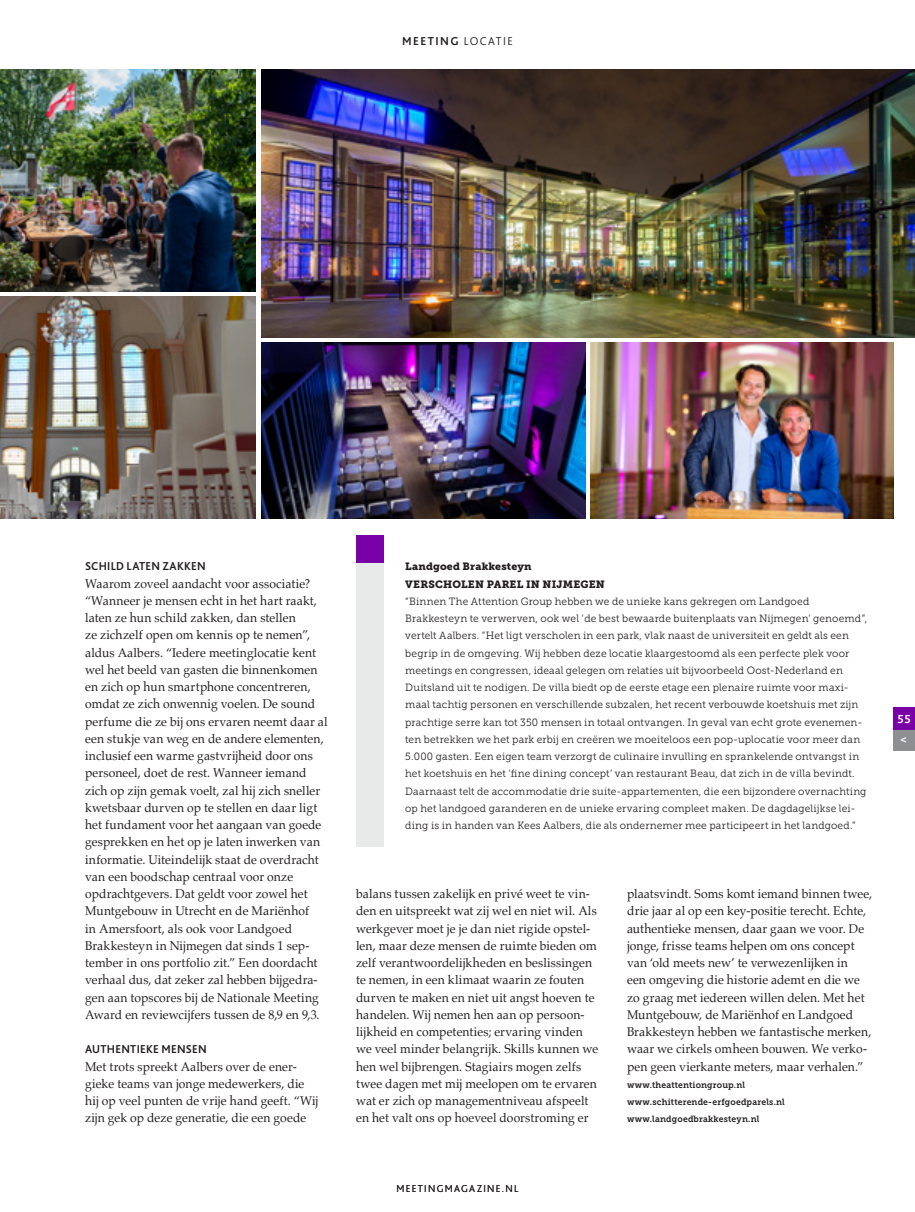
<style>
.page{position:relative;width:915px;height:1212px;background:#fff}
.page>*{position:absolute;margin:0;border:0;box-sizing:border-box;transform-origin:0 0}
.platte_tekst{font:12.75px/17.2px "Palatino";letter-spacing:.01em;color:#231f20;scale:.95 1}
.kop_alinea{font:700 12px "Bliss 2";letter-spacing:.025em;color:#231f20;scale:.95 1}
.kop_alinea-2{font:700 12px "Bliss 2";letter-spacing:.125em;color:#231f20}
.kop_alinea-3{font:700 12px "Bliss 2";color:#fff}
.platte_tekst_kader{font:10.5px/17.2px "Museo Slab 300";letter-spacing:.015em;color:#231f20}
.platte_tekst_kader-2{font:10.5px "Museo Slab 900";letter-spacing:.02em;color:#231f20}
.kop_alinea-4{font:300 10.5px "Bliss 2";letter-spacing:.125em;color:#231f20}
.extra_info{font:9px "Museo Slab 700";letter-spacing:.02em;color:#231f20;scale:.95 1}
.s1{font-weight:300}
</style>
<div class="page">
<div style="left:356px;top:536px;width:27px;height:310px;background:#e8e9e9"></div>
<img style="left:0;top:70px;width:255px;height:222px">
<img style="left:0;top:297px;width:255px;height:221px">
<img style="left:261px;top:70px;width:653px;height:268px">
<img style="left:261px;top:343px;width:324px;height:175px">
<img style="left:590px;top:343px;width:303px;height:175px">
<div style="left:356px;top:536px;width:27px;height:27px;background:#7800a6"></div>
<div style="left:892px;top:728px;width:22px;height:22px;background:#8d8f92"></div>
<div style="left:892px;top:707px;width:22px;height:22px;background:#7800a6"></div>
<p class="kop_alinea-2" style="left:402px;top:33px;width:112px">MEETING <span class="s1">LOCATIE</span></p>
<p class="kop_alinea" style="left:85px;top:559px;width:128px">SCHILD LATEN ZAKKEN</p>
<p class="platte_tekst" style="left:85px;top:574px;width:257px">Waarom zoveel aandacht voor associatie? “Wanneer je mensen echt in het hart raakt, laten ze hun schild zakken, dan stellen<br>ze zichzelf open om kennis op te nemen”, aldus Aalbers. “Iedere meetinglocatie kent wel het beeld van gasten die binnenkomen en zich op hun smartphone concentreren, omdat ze zich onwennig voelen. De sound perfume die ze bij ons ervaren neemt daar al een stukje van weg en de andere elementen, inclusief een warme gastvrijheid door ons personeel, doet de rest. Wanneer iemand zich op zijn gemak voelt, zal hij zich sneller kwetsbaar durven op te stellen en daar ligt het fundament voor het aangaan van goede gesprekken en het op je laten inwerken van informatie. Uiteindelijk staat de overdracht van een boodschap centraal voor onze opdrachtgevers. Dat geldt voor zowel het Muntgebouw in Utrecht en de Mariënhof<br>in Amersfoort, als ook voor Landgoed Brakkesteyn in Nijmegen dat sinds 1 sep&shy;tember in ons portfolio zit.” Een doordacht verhaal dus, dat zeker zal hebben bijgedra&shy;gen aan topscores bij de Nationale Meeting Award en reviewcijfers tussen de 8,9 en 9,3.</p>
<p class="kop_alinea" style="left:85px;top:1042px;width:129px">AUTHENTIEKE MENSEN</p>
<p class="platte_tekst" style="left:85px;top:1057px;width:247px">Met trots spreekt Aalbers over de ener&shy;gieke teams van jonge medewerkers, die hij op veel punten de vrije hand geeft. “Wij zijn gek op deze generatie, die een goede</p>
<p class="platte_tekst_kader-2" style="left:405px;top:560px;width:128px">Landgoed Brakkesteyn</p>
<p class="platte_tekst_kader-2" style="left:405px;top:578px;width:201px">VERSCHOLEN PAREL IN NIJMEGEN</p>
<p class="platte_tekst_kader" style="left:405px;top:593px;width:463px">“Binnen The Attention Group hebben we de unieke kans gekregen om Landgoed Brakkesteyn te verwerven, ook wel ‘de best bewaarde buitenplaats van Nijmegen’ genoemd”, vertelt Aalbers. “Het ligt verscholen in een park, vlak naast de universiteit en geldt als een begrip in de omgeving. Wij hebben deze locatie klaargestoomd als een perfecte plek voor meetings en congressen, ideaal gelegen om relaties uit bijvoorbeeld Oost-Nederland en Duitsland uit te nodigen. De villa biedt op de eerste etage een plenaire ruimte voor maxi&shy;maal tachtig personen en verschillende subzalen, het recent verbouwde koetshuis met zijn prachtige serre kan tot 350 mensen in totaal ontvangen. In geval van echt grote evenemen&shy;ten betrekken we het park erbij en creëren we moeiteloos een pop-uplocatie voor meer dan 5.000 gasten. Een eigen team verzorgt de culinaire invulling en sprankelende ontvangst in het koetshuis en het ‘fine dining concept’ van restaurant Beau, dat zich in de villa bevindt.<br>Daarnaast telt de accommodatie drie suite-appartementen, die een bijzondere overnachting op het landgoed garanderen en de unieke ervaring compleet maken. De dagdagelijkse lei&shy;ding is in handen van Kees Aalbers, die als ondernemer mee participeert in het landgoed.”</p>
<p class="platte_tekst" style="left:356px;top:885px;width:256px">balans tussen zakelijk en privé weet te vin&shy;den en uitspreekt wat zij wel en niet wil. Als werkgever moet je je dan niet rigide opstel&shy;len, maar deze mensen de ruimte bieden om zelf verantwoordelijkheden en beslissingen te nemen, in een klimaat waarin ze fouten durven te maken en niet uit angst hoeven te handelen. Wij nemen hen aan op persoon&shy;lijkheid en competenties; ervaring vinden we veel minder belangrijk. Skills kunnen we hen wel bijbrengen. Stagiairs mogen zelfs twee dagen met mij meelopen om te ervaren wat er zich op managementniveau afspeelt en het valt ons op hoeveel doorstroming er</p>
<p class="platte_tekst" style="left:626px;top:885px;width:259px">plaatsvindt. Soms komt iemand binnen twee, drie jaar al op een key-positie terecht. Echte, authentieke mensen, daar gaan we voor. De jonge, frisse teams helpen om ons concept van ‘old meets new’ te verwezenlijken in<br>een omgeving die historie ademt en die we zo graag met iedereen willen delen. Met het Muntgebouw, de Mariënhof en Landgoed Brakkesteyn hebben we fantastische merken, waar we cirkels omheen bouwen. We verko&shy;pen geen vierkante meters, maar verhalen.”</p>
<p class="extra_info" style="left:626px;top:1080px;width:126px">www.theattentiongroup.nl</p>
<p class="extra_info" style="left:626px;top:1097px;width:168px">www.schitterende-erfgoedparels.nl</p>
<p class="extra_info" style="left:626px;top:1114px;width:141px">www.landgoedbrakkesteyn.nl</p>
<p class="kop_alinea-4" style="left:396px;top:1182px;width:123px">MEETINGMAGAZINE.NL</p>
<p class="kop_alinea-3" style="left:897px;top:711px;width:15px">55</p>
<p class="kop_alinea-3" style="left:900px;top:732px;width:8px">&lt;</p>
</div>
